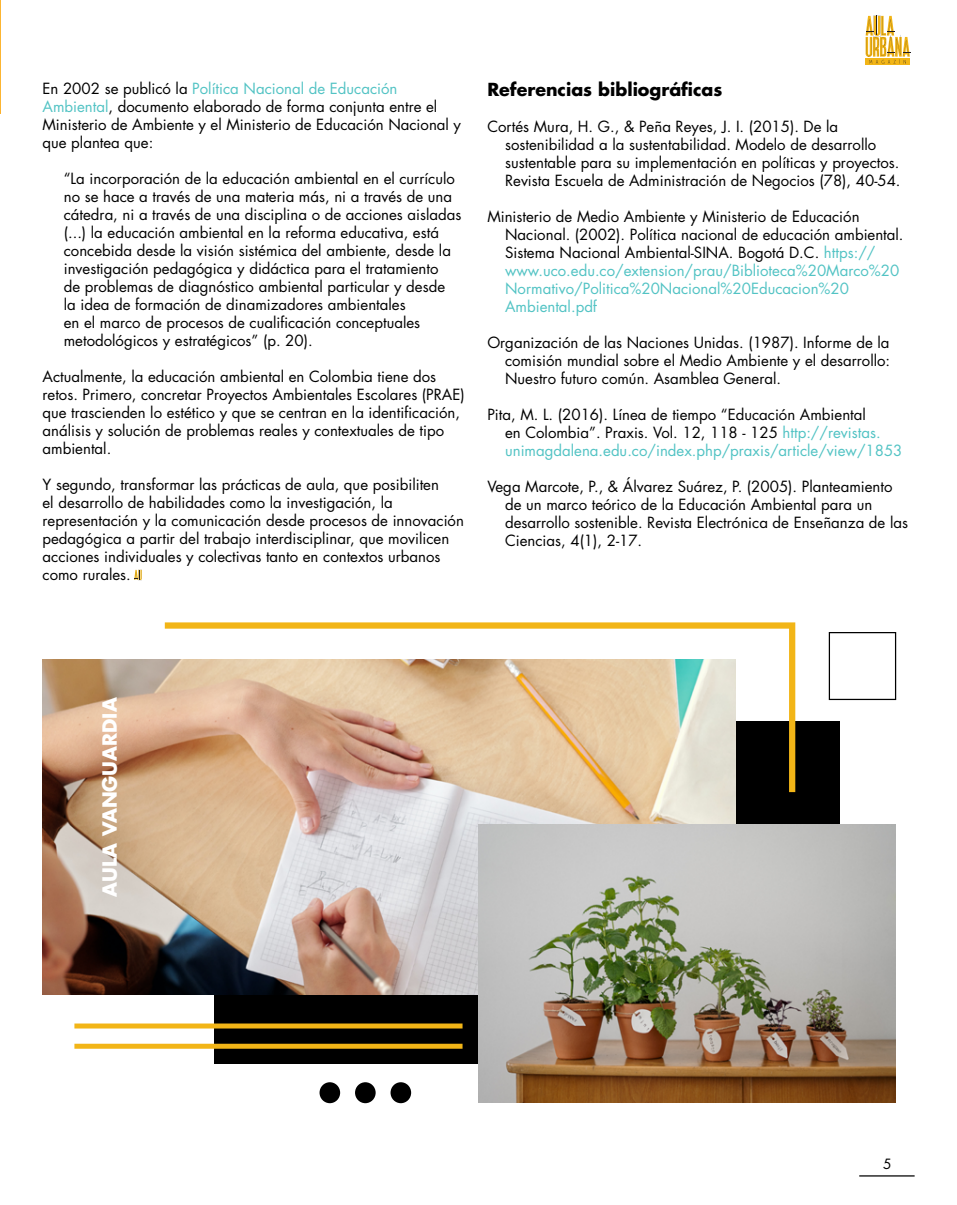
<style>
.page{position:relative;width:957px;height:1205px;background:#fff}
.page>*{position:absolute;margin:0;border:0;box-sizing:border-box;transform-origin:0 0}
.t1{font:700 19px "Futura Std";color:#fff}
.Parrafo_normal{font:700 17.5px "Futura Std";color:#000}
.Referencias{font:15px/18px "Futura Std";color:#000}
.Parrafo_normal-2{font:15px/18px "Futura Std";color:#000}
.NOTA_TEXTO_normal{font:15px/18px "Futura Std";color:#000}
.t2{font:13.75px "Futura Std";color:#000}
.s1{color:#52c3c4}
</style>
<div class="page">
<hr style="left:859px;top:1175px;width:55px;height:1px;background:#000">
<svg style="left:865px;top:16px;width:45px;height:48px"></svg>
<div style="left:214px;top:721px;width:626px;height:342px;background:#000"></div>
<svg style="left:0;top:0;width:1px;height:113px"></svg>
<svg style="left:134px;top:570px;width:8px;height:10px"></svg>
<img style="left:43px;top:660px;width:692px;height:334px">
<img style="left:478px;top:824px;width:417px;height:278px">
<div style="left:74px;top:1023px;width:388px;height:5px;background:#f2b517"></div>
<div style="left:74px;top:1044px;width:388px;height:5px;background:#f2b517"></div>
<div style="left:319px;top:1082px;width:21px;height:21px;background:#000;border-radius:50%"></div>
<div style="left:355px;top:1082px;width:21px;height:21px;background:#000;border-radius:50%"></div>
<div style="left:390px;top:1082px;width:21px;height:21px;background:#000;border-radius:50%"></div>
<svg style="left:159px;top:622px;width:637px;height:176px"></svg>
<div style="left:829px;top:632px;width:67px;height:68px;border:1px solid #000"></div>
<p class="Parrafo_normal-2" style="left:43px;top:80px;width:420px">En 2002 se publicó la <span class="s1">Política Nacional de Educación Ambiental</span>, documento elaborado de forma conjunta entre el Ministerio de Ambiente y el Ministerio de Educación Nacional y que plantea que:</p>
<p class="NOTA_TEXTO_normal" style="left:64px;top:170px;width:399px">“La incorporación de la educación ambiental en el currículo no se hace a través de una materia más, ni a través de una cátedra, ni a través de una disciplina o de acciones aisladas (...) la educación ambiental en la reforma educativa, está concebida desde la visión sistémica del ambiente, desde la investigación pedagógica y didáctica para el tratamiento<br>de problemas de diagnóstico ambiental particular y desde<br>la idea de formación de dinamizadores ambientales<br>en el marco de procesos de cualificación conceptuales metodológicos y estratégicos” (p. 20).</p>
<p class="Parrafo_normal-2" style="left:43px;top:368px;width:424px">Actualmente, la educación ambiental en Colombia tiene dos retos. Primero, concretar Proyectos Ambientales Escolares (PRAE) que trascienden lo estético y que se centran en la identificación, análisis y solución de problemas reales y contextuales de tipo ambiental.</p>
<p class="Parrafo_normal-2" style="left:43px;top:476px;width:423px">Y segundo, transformar las prácticas de aula, que posibiliten<br>el desarrollo de habilidades como la investigación, la representación y la comunicación desde procesos de innovación pedagógica a partir del trabajo interdisciplinar, que movilicen acciones individuales y colectivas tanto en contextos urbanos como rurales.</p>
<p class="Parrafo_normal" style="left:487px;top:78px;width:237px">Referencias bibliográficas</p>
<p class="Referencias" style="left:505px;top:118px;width:397px;text-indent:-18px">Cortés Mura, H. G., &amp; Peña Reyes, J. I. (2015). De la sostenibilidad a la sustentabilidad. Modelo de desarrollo sustentable para su implementación en políticas y proyectos.<br>Revista Escuela de Administración de Negocios (78), 40-54.</p>
<p class="Referencias" style="left:505px;top:208px;width:400px;text-indent:-18px">Ministerio de Medio Ambiente y Ministerio de Educación Nacional. (2002). Política nacional de educación ambiental.<br>Sistema Nacional Ambiental-SINA. Bogotá D.C. <span class="s1">https:// www.uco.edu.co/extension/prau/Biblioteca%20Marco%20<br>Normativo/Politica%20Nacional%20Educacion%20<br>Ambiental.pdf</span></p>
<p class="Referencias" style="left:505px;top:334px;width:387px;text-align:justify;text-indent:-18px">Organización de las Naciones Unidas. (1987). Informe de la comisión mundial sobre el Medio Ambiente y el desarrollo:<br>Nuestro futuro común. Asamblea General.</p>
<p class="Referencias" style="left:505px;top:406px;width:399px;text-indent:-18px">Pita, M. L. (2016). Línea de tiempo “Educación Ambiental<br>en Colombia”. Praxis. Vol. 12, 118 - 125 <span class="s1">http://revistas. unimagdalena.edu.co/index.php/praxis/article/view/1853</span></p>
<p class="Referencias" style="left:505px;top:478px;width:404px;text-indent:-18px">Vega Marcote, P., &amp; Álvarez Suárez, P. (2005). Planteamiento de un marco teórico de la Educación Ambiental para un desarrollo sostenible. Revista Electrónica de Enseñanza de las Ciencias, 4(1), 2-17.</p>
<p class="t1" style="left:97px;top:896px;width:201px;rotate:-90deg">AULA VANGUARDIA</p>
<p class="t2" style="left:883px;top:1155px;width:10px">5</p>
</div>
